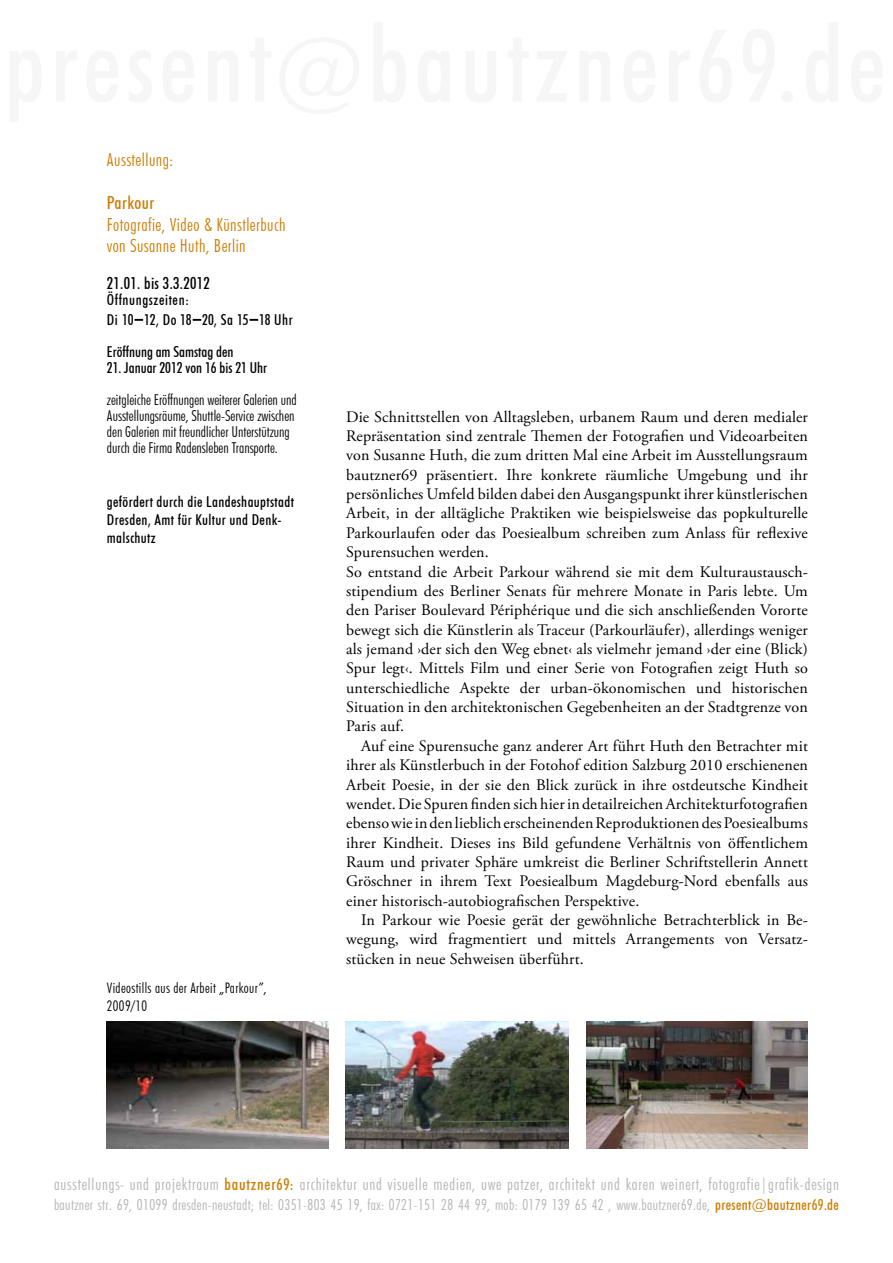
<style>
.page{position:relative;width:893px;height:1263px;background:#fff}
.page>*{position:absolute;margin:0;border:0;box-sizing:border-box;transform-origin:0 0}
.t1{font:300 condensed 18px/21.6px "Futura BT";letter-spacing:.025em;color:#ce7c00}
.t2{font:500 condensed 18px "Futura BT";letter-spacing:.025em;color:#ce7c00}
.t3{font:300 condensed 16.5px "Futura BT";letter-spacing:.05em;color:#b1b2b3}
.t4{font:500 condensed 16.5px "Futura BT";letter-spacing:.02em;color:#000}
.t5{font:16.05px/19.4px "Adobe Garamond Pro";letter-spacing:.01em;color:#000;text-align:justify}
.t6{font:300 condensed 15px/16px "Futura BT";color:#000}
.t7{font:300 condensed 15px "Futura BT";letter-spacing:.025em;color:#b1b2b3}
.t8{font:500 condensed 15px/18px "Futura BT";letter-spacing:.025em;color:#000}
.t9{font:500 condensed 15px "Futura BT";color:#000}
.t10{font:300 condensed 14.55px/18px "Futura BT";letter-spacing:.025em;color:#000}
.s1{font-weight:500;color:#ce7c00}
.s2{font-weight:500;font-size:16.05px;color:#ce7c00}
</style>
<div class="page">
<img style="left:346px;top:1021px;width:222px;height:127px">
<img style="left:106px;top:1022px;width:222px;height:126px">
<img style="left:587px;top:1021px;width:220px;height:127px">
<p class="t1" style="left:107px;top:149px;width:68px">Ausstellung:</p>
<p class="t2" style="left:107px;top:192px;width:49px">Parkour</p>
<p class="t1" style="left:107px;top:213px;width:180px">Fotografie, Video &amp; Künstlerbuch von Susanne Huth, Berlin</p>
<p class="t4" style="left:107px;top:273px;width:104px">21.01. bis 3.3.2012</p>
<p class="t8" style="left:107px;top:290px;width:187px;line-height:19.6px">Öffnungszeiten:<br>Di 10–12, Do 18–20, Sa 15–18 Uhr</p>
<p class="t9" style="left:107px;top:343px;width:128px">Eröffnung am Samstag den</p>
<p class="t9" style="left:107px;top:359px;width:162px">21. Januar 2012 von 16 bis 21 Uhr</p>
<p class="t6" style="left:107px;top:392px;width:191px">zeitgleiche Eröffnungen weiterer Galerien und Ausstellungsräume, Shuttle-Service zwischen den Galerien mit freundlicher Unterstützung durch die Firma Radensleben Transporte.</p>
<p class="t8" style="left:107px;top:493px;width:189px">gefördert durch die Landeshauptstadt<br>Dresden, Amt für Kultur und Denk&shy;malschutz</p>
<p class="t10" style="left:107px;top:979px;width:161px">Videostills aus der Arbeit „Parkour”,<br>2009/10</p>
<p class="t5" style="left:346px;top:407px;width:463px;text-align:left">Die Schnittstellen von Alltagsleben, urbanem Raum und deren medialer Repräsentation sind zentrale Themen der Fotografien und Videoarbeiten von Susanne Huth, die zum dritten Mal eine Arbeit im Ausstellungsraum bautzner69 präsentiert. Ihre konkrete räumliche Umgebung und ihr persönliches Umfeld bilden dabei den Ausgangspunkt ihrer künstlerischen Arbeit, in der alltägliche Praktiken wie beispielsweise das popkulturelle Parkourlaufen oder das Poesiealbum schreiben zum Anlass für reflexive Spurensuchen werden.<br>So entstand die Arbeit Parkour während sie mit dem Kulturaustausch&shy;stipendium des Berliner Senats für mehrere Monate in Paris lebte. Um den Pariser Boulevard Périphérique und die sich anschließenden Vororte bewegt sich die Künstlerin als Traceur (Parkourläufer), allerdings weniger als jemand ›der sich den Weg ebnet‹ als vielmehr jemand ›der eine (Blick)<br>Spur legt‹. Mittels Film und einer Serie von Fotografien zeigt Huth so unterschiedliche Aspekte der urban-ökonomischen und historischen Situation in den architektonischen Gegebenheiten an der Stadtgrenze von Paris auf.</p>
<p class="t5" style="left:346px;top:737px;width:463px;text-indent:15px">Auf eine Spurensuche ganz anderer Art führt Huth den Betrachter mit ihrer als Künstlerbuch in der Fotohof edition Salzburg 2010 erschienenen Arbeit Poesie, in der sie den Blick zurück in ihre ostdeutsche Kindheit wendet. Die Spuren finden sich hier in detailreichen Architekturfotografien ebenso wie in den lieblich erscheinenden Reproduktionen des Poesiealbums ihrer Kindheit. Dieses ins Bild gefundene Verhältnis von öffentlichem Raum und privater Sphäre umkreist die Berliner Schriftstellerin Annett Gröschner in ihrem Text Poesiealbum Magdeburg-Nord ebenfalls aus einer historisch-autobiografischen Perspektive.</p>
<p class="t5" style="left:346px;top:911px;width:463px;text-indent:15px">In Parkour wie Poesie gerät der gewöhnliche Betrachterblick in Be&shy;wegung, wird fragmentiert und mittels Arrangements von Versatz&shy;stücken in neue Sehweisen überführt.</p>
<p class="t3" style="left:54px;top:1174px;width:786px">ausstellungs- und projektraum <span class="s1">bautzner</span><span class="s2">69</span><span class="s1">:</span> architektur und visuelle medien, uwe patzer, architekt und karen weinert, fotografie|grafik-design</p>
<p class="t7" style="left:54px;top:1195px;width:786px">bautzner str. 69, 01099 dresden-neustadt; tel: 0351-803 45 19, fax: 0721-151 28 44 99, mob: 0179 139 65 42 , www.bautzner69.de, <span class="s1">present@bautzner69.de</span></p>
</div>
